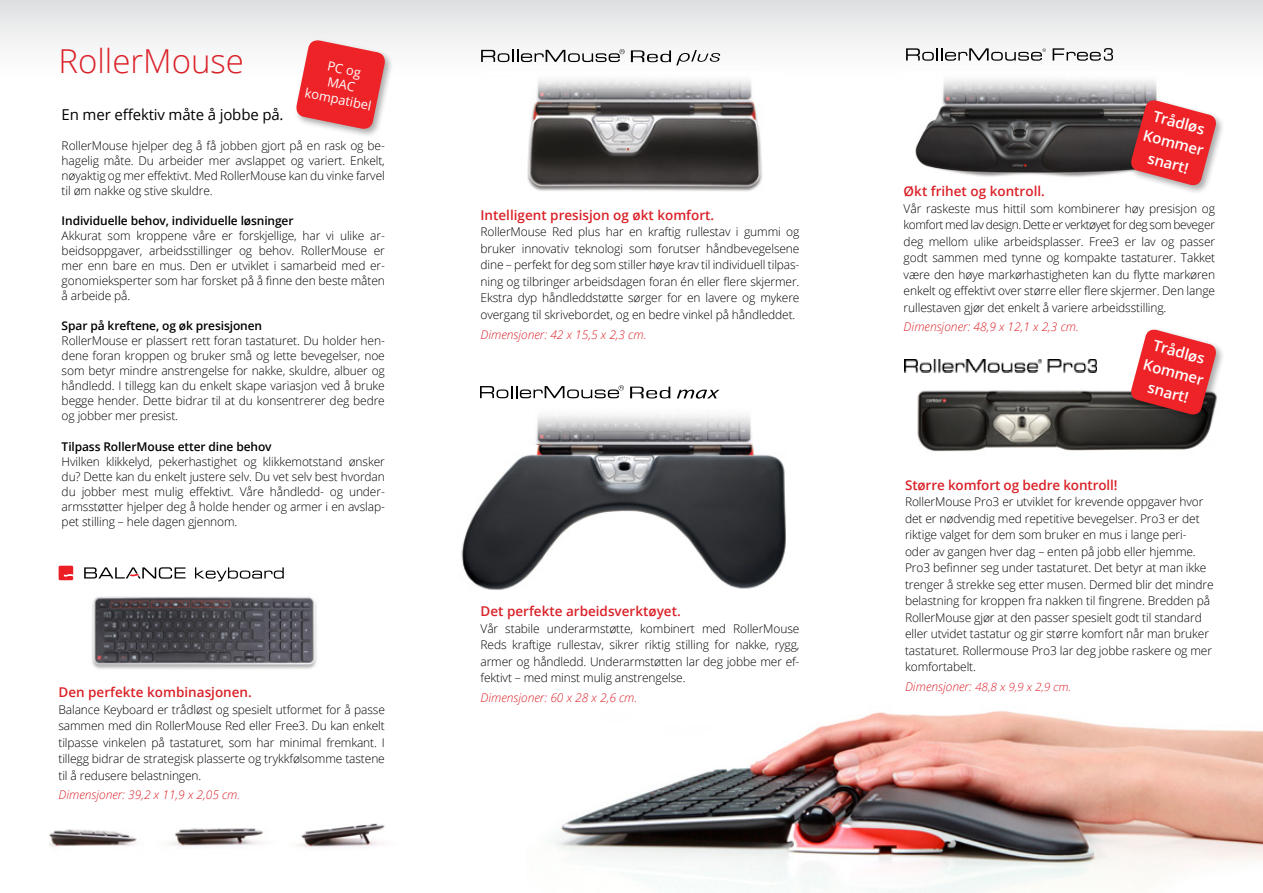
<style>
.page{position:relative;width:1263px;height:893px;background:#fff}
.page>*{position:absolute;margin:0;border:0;box-sizing:border-box;transform-origin:0 0}
.t1{font:300 33px "Open Sans";color:#da2128}
.t2{font:600 15px/21px "Open Sans";color:#fff;text-align:center}
.t3{font:15px "Open Sans";letter-spacing:-.01em;color:#000}
.t4{font:600 13.5px "Open Sans";color:#da2128}
.t5{font:12.9px/15.3px "Open Sans";color:#fff;text-align:center}
.t6{font:300 12px/16.5px "Open Sans";letter-spacing:-.01em;color:#000;text-align:justify}
.t7{font:italic 300 12px "Open Sans";color:#da2128}
.t8{font:600 12px "Open Sans";letter-spacing:-.01em;color:#000}
.t9{font:italic 300 11.25px "Open Sans";color:#da1f29}
.s1{font-size:12px;color:#da2128}
</style>
<div class="page">
<img style="left:549px;top:711px;width:714px;height:182px">
<img style="left:49px;top:829px;width:88px;height:18px">
<img style="left:168px;top:828px;width:96px;height:19px">
<img style="left:296px;top:823px;width:89px;height:26px">
<div style="left:0;top:0;width:1263px;height:82px;background:linear-gradient(to bottom,#dfe1e2,#fff)"></div>
<img style="left:92px;top:581px;width:225px;height:88px">
<svg style="left:195px;top:567px;width:89px;height:14px"></svg>
<svg style="left:59px;top:566px;width:14px;height:14px"></svg>
<svg style="left:84px;top:567px;width:102px;height:12px"></svg>
<img style="left:915px;top:372px;width:297px;height:80px">
<img style="left:527px;top:72px;width:255px;height:119px">
<svg style="left:484px;top:72px;width:274px;height:28px"></svg>
<svg style="left:481px;top:49px;width:144px;height:13px"></svg>
<svg style="left:631px;top:50px;width:89px;height:15px"></svg>
<img style="left:461px;top:445px;width:325px;height:145px">
<img style="left:536px;top:439px;width:216px;height:5px">
<svg style="left:536px;top:415px;width:216px;height:24px;background:#c1c0c3"></svg>
<svg style="left:677px;top:390px;width:42px;height:8px"></svg>
<svg style="left:480px;top:385px;width:144px;height:13px"></svg>
<svg style="left:630px;top:387px;width:40px;height:11px"></svg>
<img style="left:904px;top:359px;width:193px;height:13px">
<div style="left:294px;top:38px;width:100px;height:100px;background:#000;opacity:.33"></div>
<svg style="left:295px;top:39px;width:92px;height:92px"></svg>
<img style="left:901px;top:72px;width:279px;height:10px">
<svg style="left:911px;top:71px;width:246px;height:23px"></svg>
<img style="left:915px;top:94px;width:242px;height:83px">
<svg style="left:906px;top:48px;width:140px;height:13px"></svg>
<svg style="left:1053px;top:48px;width:60px;height:13px"></svg>
<div style="left:1128px;top:97px;width:97px;height:97px;background:#000;opacity:.33"></div>
<svg style="left:1129px;top:98px;width:89px;height:89px"></svg>
<div style="left:1128px;top:327px;width:97px;height:96px;background:#000;opacity:.33"></div>
<svg style="left:1129px;top:328px;width:89px;height:88px"></svg>
<h1 class="t1" style="left:58px;top:39px;width:187px">RollerMouse</h1>
<p class="t3" style="left:62px;top:105px;width:223px">En mer effektiv måte å jobbe på.</p>
<p class="t6" style="left:62px;top:138px;width:325px;line-height:15px">RollerMouse hjelper deg å få jobben gjort på en rask og be&shy;hagelig måte. Du arbeider mer avslappet og variert. Enkelt, nøyaktig og mer effektivt. Med RollerMouse kan du vinke farvel til øm nakke og stive skuldre.</p>
<p class="t8" style="left:62px;top:213px;width:233px">Individuelle behov, individuelle løsninger</p>
<p class="t6" style="left:62px;top:228px;width:325px;line-height:15px">Akkurat som kroppene våre er forskjellige, har vi ulike ar&shy;beidsoppgaver, arbeidsstillinger og behov. RollerMouse er mer enn bare en mus. Den er utviklet i samarbeid med er&shy;gonomieksperter som har forsket på å finne den beste måten å arbeide på.</p>
<p class="t8" style="left:62px;top:318px;width:202px">Spar på kreftene, og øk presisjonen</p>
<p class="t6" style="left:62px;top:333px;width:325px;line-height:15px">RollerMouse er plassert rett foran tastaturet. Du holder hen&shy;dene foran kroppen og bruker små og lette bevegelser, noe som betyr mindre anstrengelse for nakke, skuldre, albuer og håndledd. I tillegg kan du enkelt skape variasjon ved å bruke begge hender. Dette bidrar til at du konsentrerer deg bedre og jobber mer presist.</p>
<p class="t8" style="left:62px;top:438px;width:211px">Tilpass RollerMouse etter dine behov</p>
<p class="t6" style="left:62px;top:453px;width:325px;line-height:15px">Hvilken klikkelyd, pekerhastighet og klikkemotstand ønsker du? Dette kan du enkelt justere selv. Du vet selv best hvordan du jobber mest mulig effektivt. Våre håndledd- og under&shy;armsstøtter hjelper deg å holde hender og armer i en avslap&shy;pet stilling – hele dagen gjennom.</p>
<p class="t5" style="left:312px;top:55px;width:69px;rotate:11deg">PC og<br>MAC kompatibel</p>
<p class="t4" style="left:58px;top:683px;width:195px">Den perfekte kombinasjonen.</p>
<p class="t6" style="left:58px;top:701px;width:328px">Balance Keyboard er trådløst og spesielt utformet for å passe sammen med din RollerMouse Red eller Free3. Du kan enkelt tilpasse vinkelen på tastaturet, som har minimal fremkant. I tillegg bidrar de strategisk plasserte og trykkfølsomme tastene til å redusere belastningen.</p>
<p class="t7" style="left:58px;top:786px;width:183px">Dimensjoner: 39,2 x 11,9 x 2,05 cm.</p>
<p class="t4" style="left:480px;top:206px;width:235px">Intelligent presisjon og økt komfort.</p>
<p class="t6" style="left:480px;top:224px;width:320px">RollerMouse Red plus har en kraftig rullestav i gummi og bruker innovativ teknologi som forutser håndbevegelsene dine – perfekt for deg som stiller høye krav til individuell tilpas&shy;ning og tilbringer arbeidsdagen foran én eller flere skjermer.<br>Ekstra dyp håndleddstøtte sørger for en lavere og mykere overgang til skrivebordet, og en bedre vinkel på håndleddet.</p>
<p class="t7" style="left:480px;top:326px;width:168px">Dimensjoner: 42 x 15,5 x 2,3 cm.</p>
<p class="t4" style="left:480px;top:602px;width:202px">Det perfekte arbeidsverktøyet.</p>
<p class="t6" style="left:480px;top:620px;width:320px">Vår stabile underarmstøtte, kombinert med RollerMouse Reds kraftige rullestav, sikrer riktig stilling for nakke, rygg, armer og håndledd. Underarmstøtten lar deg jobbe mer ef&shy;fektivt – med minst mulig anstrengelse.</p>
<p class="t7" style="left:480px;top:689px;width:158px">Dimensjoner: 60 x 28 x 2,6 cm.</p>
<p class="t2" style="left:1152px;top:104px;width:63px;rotate:15deg">Trådløs<br>Kommer snart!</p>
<p class="t4" style="left:904px;top:182px;width:143px">Økt frihet og kontroll.</p>
<p class="t6" style="left:904px;top:200px;width:313px">Vår raskeste mus hittil som kombinerer høy presisjon og komfort med lav design. Dette er verktøyet for deg som beveger deg mellom ulike arbeidsplasser. Free3 er lav og passer godt sammen med tynne og kompakte tastaturer. Takket være den høye markørhastigheten kan du flytte markøren enkelt og effektivt over større eller flere skjermer. Den lange rullestaven gjør det enkelt å variere arbeidsstilling.</p>
<p class="t7" style="left:904px;top:319px;width:177px">Dimensjoner: 48,9 x 12,1 x 2,3 cm.</p>
<p class="t2" style="left:1152px;top:333px;width:63px;rotate:15deg">Trådløs<br>Kommer snart!</p>
<p class="t4" style="left:905px;top:475px;width:214px">Større komfort og bedre kontroll!</p>
<p class="t6" style="left:905px;top:493px;width:310px;text-align:left">RollerMouse Pro3 er utviklet for krevende oppgaver hvor det er nødvendig med repetitive bevegelser. Pro3 er det riktige valget for dem som bruker en mus i lange peri&shy;oder av gangen hver dag – enten på jobb eller hjemme.<br>Pro3 befinner seg under tastaturet. Det betyr at man ikke trenger å strekke seg etter musen. Dermed blir det mindre belastning for kroppen fra nakken til fingrene. Bredden på RollerMouse gjør at den passer spesielt godt til standard eller utvidet tastatur og gir større komfort når man bruker tastaturet. Rollermouse Pro3 lar deg jobbe raskere og mer komfortabelt.</p>
<p class="t9" style="left:905px;top:679px;width:170px"><span class="s1">Dimensjoner:</span> 48,8 x 9,9 x 2,9 cm.</p>
</div>
